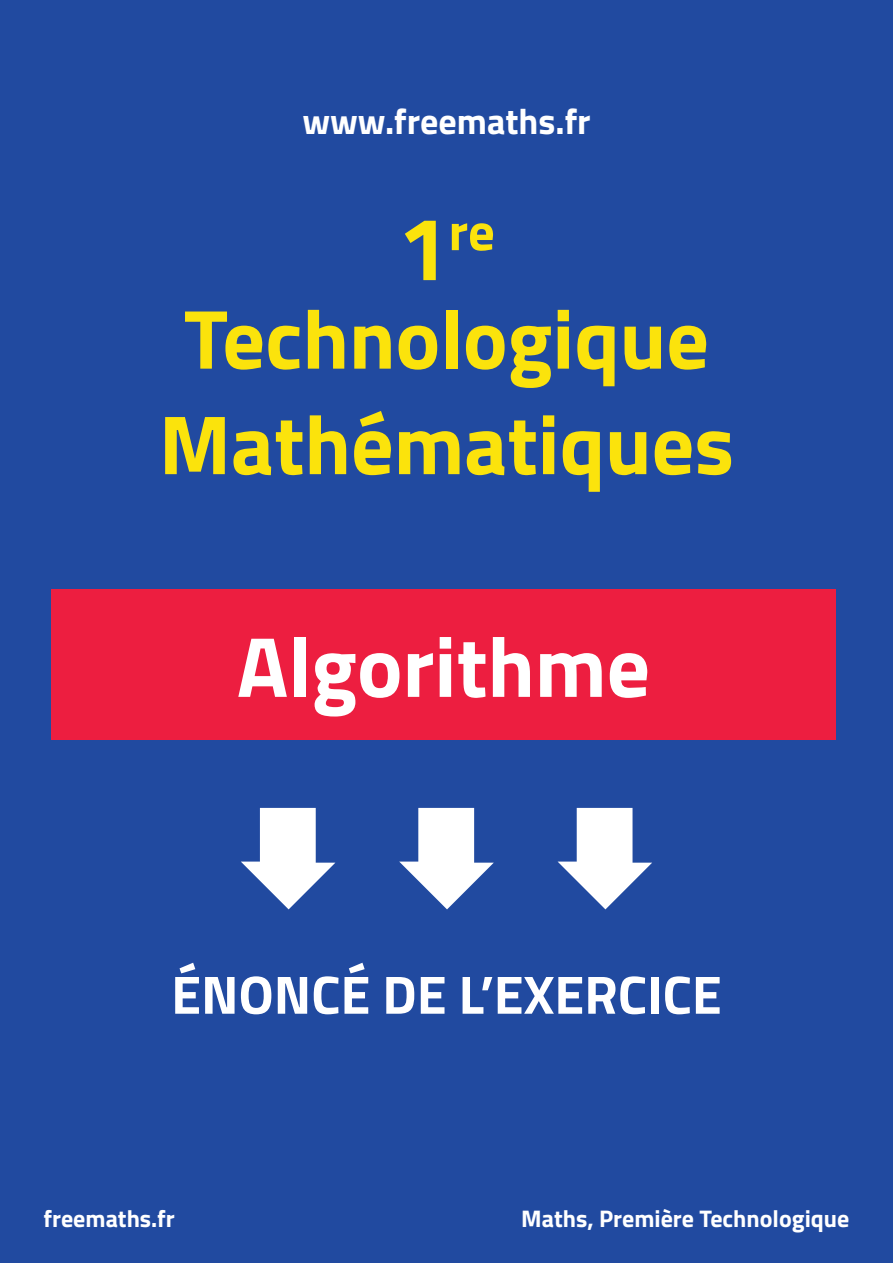
<style>
.page{position:relative;width:893px;height:1263px;background:#214aa0}
.page>*{position:absolute;margin:0;border:0;box-sizing:border-box;transform-origin:0 0}
.t1{font:700 85.5px "Titillium";color:#fff}
.t2{font:700 84px/105.4px "Titillium";color:#fbe30c}
.t3{font:700 54px "Titillium";color:#fff}
.t4{font:700 52.5px "Titillium";color:#fbe30c}
.t5{font:700 36px "Titillium";color:#fff}
.t6{font:700 24px "Titillium";color:#fff}
.s1{font-size:90px}
</style>
<div class="page">
<svg style="left:241px;top:808px;width:94px;height:101px"></svg>
<svg style="left:399px;top:808px;width:95px;height:101px"></svg>
<svg style="left:558px;top:808px;width:94px;height:101px"></svg>
<div style="left:51px;top:589px;width:785px;height:151px;background:#ed1e40"></div>
<h3 class="t5" style="left:302px;top:94px;width:290px">www.freemaths.fr</h3>
<h3 class="t4" style="left:398px;top:192px;width:98px"><span class="s1">1</span>re</h3>
<h2 class="t2" style="left:159px;top:282px;width:577px">Technologique<br>Mathématiques</h2>
<p class="t1" style="left:237px;top:602px;width:415px">Algorithme</p>
<h3 class="t3" style="left:171px;top:953px;width:552px">ÉNONCÉ DE L’EXERCICE</h3>
<p class="t6" style="left:44px;top:1200px;width:133px">freemaths.fr</p>
<p class="t6" style="left:521px;top:1200px;width:330px">Maths, Première Technologique</p>
</div>
